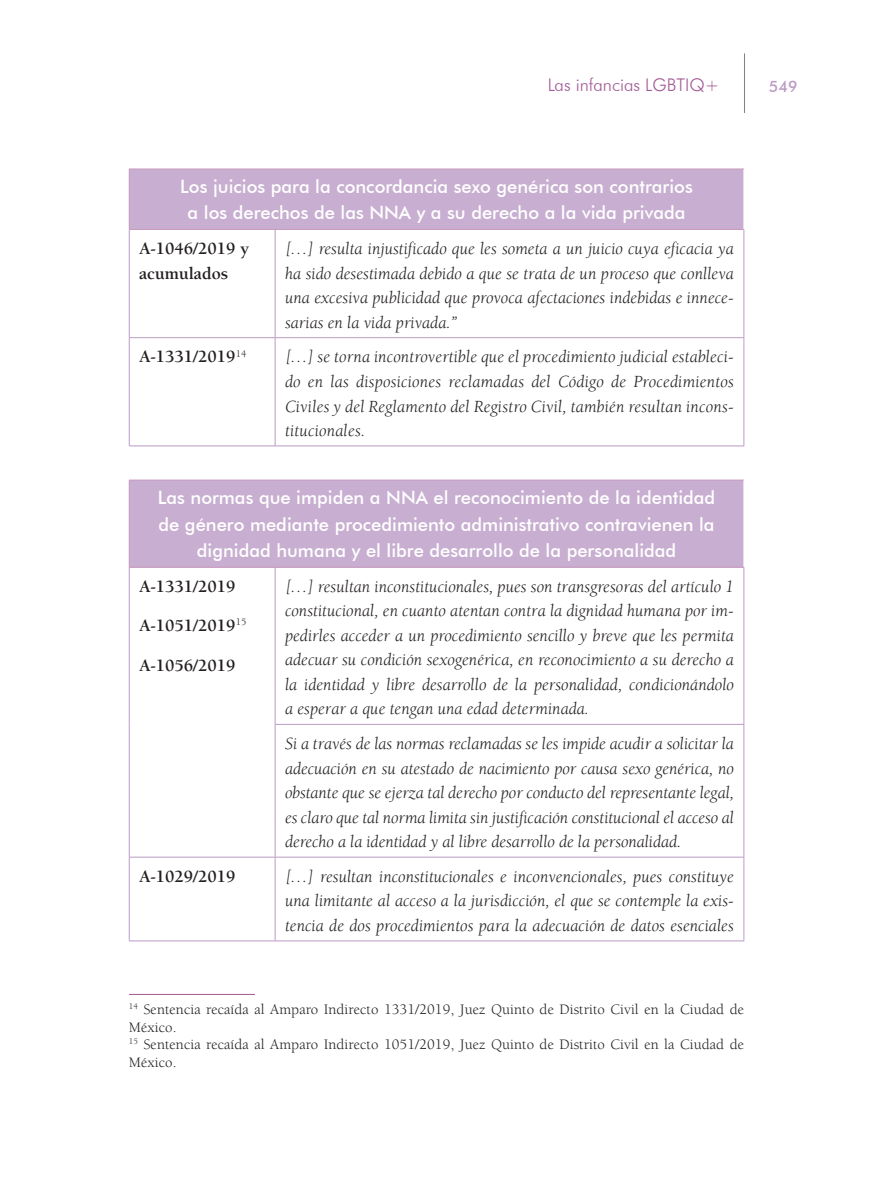
<style>
.page{position:relative;width:893px;height:1191px;background:#fff}
.page>*{position:absolute;margin:0;border:0;box-sizing:border-box;transform-origin:0 0}
.t1{font:500 18.38px/26.6px "Futura BT";color:#fff;text-align:center}
.t2{font:italic 17.5px/24.5px "Berkeley Std";color:#231f20;text-align:justify}
.t3{font:700 17.5px/24.5px "Berkeley Std";color:#231f20}
.t4{font:300 17.5px "Futura BT";color:#a35b95}
.t5{font:500 15.75px "Futura BT";color:#bb9bc5}
.t6{font:14.88px/17.5px "Berkeley Std";letter-spacing:.005em;color:#231f20}
</style>
<div class="page">
<hr style="left:744px;top:53px;width:1px;height:60px;background:#808285">
<div style="left:129px;top:169px;width:615px;height:60px;background:#c8afd1"></div>
<hr style="left:275px;top:230px;width:1px;height:107px;background:#bb9bc5">
<hr style="left:129px;top:337px;width:146px;height:1px;background:#bb9bc5">
<hr style="left:275px;top:337px;width:469px;height:1px;background:#bb9bc5">
<hr style="left:275px;top:338px;width:1px;height:108px;background:#bb9bc5">
<hr style="left:129px;top:230px;width:1px;height:107px;background:#bb9bc5">
<hr style="left:744px;top:230px;width:1px;height:107px;background:#bb9bc5">
<hr style="left:129px;top:338px;width:1px;height:108px;background:#bb9bc5">
<hr style="left:744px;top:338px;width:1px;height:108px;background:#bb9bc5">
<hr style="left:129px;top:445px;width:146px;height:1px;background:#bb9bc5">
<hr style="left:275px;top:445px;width:469px;height:1px;background:#bb9bc5">
<hr style="left:129px;top:169px;width:146px;height:1px;background:#ca9bbe">
<hr style="left:129px;top:169px;width:1px;height:60px;background:#ca9bbe">
<hr style="left:275px;top:169px;width:469px;height:1px;background:#ca9bbe">
<hr style="left:129px;top:229px;width:146px;height:1px;background:#ca9bbe">
<hr style="left:275px;top:229px;width:469px;height:1px;background:#ca9bbe">
<div style="left:129px;top:480px;width:615px;height:87px;background:#c8afd1"></div>
<hr style="left:275px;top:567px;width:1px;height:157px;background:#bb9bc5">
<hr style="left:275px;top:724px;width:469px;height:1px;background:#bb9bc5">
<hr style="left:275px;top:724px;width:1px;height:133px;background:#bb9bc5">
<hr style="left:129px;top:857px;width:146px;height:1px;background:#bb9bc5">
<hr style="left:275px;top:857px;width:469px;height:1px;background:#bb9bc5">
<hr style="left:275px;top:857px;width:1px;height:83px;background:#bb9bc5">
<hr style="left:129px;top:940px;width:146px;height:1px;background:#bb9bc5">
<hr style="left:275px;top:940px;width:469px;height:1px;background:#bb9bc5">
<hr style="left:129px;top:567px;width:1px;height:157px;background:#bb9bc5">
<hr style="left:744px;top:567px;width:1px;height:157px;background:#bb9bc5">
<hr style="left:129px;top:724px;width:1px;height:133px;background:#bb9bc5">
<hr style="left:744px;top:724px;width:1px;height:133px;background:#bb9bc5">
<hr style="left:129px;top:857px;width:1px;height:83px;background:#bb9bc5">
<hr style="left:744px;top:857px;width:1px;height:83px;background:#bb9bc5">
<hr style="left:129px;top:480px;width:146px;height:1px;background:#ca9bbe">
<hr style="left:129px;top:480px;width:1px;height:87px;background:#ca9bbe">
<hr style="left:275px;top:480px;width:469px;height:1px;background:#ca9bbe">
<hr style="left:129px;top:567px;width:146px;height:1px;background:#ca9bbe">
<hr style="left:275px;top:567px;width:469px;height:1px;background:#ca9bbe">
<hr style="left:129px;top:994px;width:126px;height:1px;background:#a35b95">
<p class="t4" style="left:548px;top:74px;width:173px">Las infancias LGBTIQ+</p>
<p class="t5" style="left:769px;top:77px;width:30px">549</p>
<p class="t1" style="left:180px;top:173px;width:514px">Los juicios para la concordancia sexo genérica son contrarios a los derechos de las NNA y a su derecho a la vida privada</p>
<p class="t3" style="left:139px;top:237px;width:111px">A-1046/2019 y acumulados</p>
<p class="t2" style="left:285px;top:237px;width:450px">[…] resulta injustificado que les someta a un juicio cuya eficacia ya ha sido desestimada debido a que se trata de un proceso que conlleva una excesiva publicidad que provoca afectaciones indebidas e innece&shy;sarias en la vida privada.”</p>
<p class="t3" style="left:139px;top:345px;width:109px">A-1331/2019<sup>14</sup></p>
<p class="t2" style="left:285px;top:345px;width:450px">[…] se torna incontrovertible que el procedimiento judicial estableci&shy;do en las disposiciones reclamadas del Código de Procedimientos Civiles y del Reglamento del Registro Civil, también resultan incons&shy;titucionales.</p>
<p class="t1" style="left:158px;top:484px;width:559px">Las normas que impiden a NNA el reconocimiento de la identidad de género mediante procedimiento administrativo contravienen la dignidad humana y el libre desarrollo de la personalidad</p>
<p class="t3" style="left:139px;top:574px;width:98px">A-1331/2019</p>
<p class="t3" style="left:139px;top:614px;width:109px">A-1051/2019<sup>15</sup></p>
<p class="t3" style="left:139px;top:653px;width:98px">A-1056/2019</p>
<p class="t2" style="left:285px;top:574px;width:450px">[…] resultan inconstitucionales, pues son transgresoras del artículo 1 constitucional, en cuanto atentan contra la dignidad humana por im&shy;pedirles acceder a un procedimiento sencillo y breve que les permita adecuar su condición sexogenérica, en reconocimiento a su derecho a la identidad y libre desarrollo de la personalidad, condicionándolo a esperar a que tengan una edad determinada.</p>
<p class="t2" style="left:285px;top:731px;width:450px">Si a través de las normas reclamadas se les impide acudir a solicitar la adecuación en su atestado de nacimiento por causa sexo genérica, no obstante que se ejerza tal derecho por conducto del representante legal, es claro que tal norma limita sin justificación constitucional el acceso al derecho a la identidad y al libre desarrollo de la personalidad.</p>
<p class="t3" style="left:139px;top:864px;width:98px">A-1029/2019</p>
<p class="t2" style="left:285px;top:864px;width:450px">[…] resultan inconstitucionales e inconvencionales, pues constituye una limitante al acceso a la jurisdicción, el que se contemple la exis&shy;tencia de dos procedimientos para la adecuación de datos esenciales</p>
<p class="t6" style="left:129px;top:1001px;width:617px"><sup>14</sup> Sentencia recaída al Amparo Indirecto 1331/2019, Juez Quinto de Distrito Civil en la Ciudad de México.<br><sup>15</sup> Sentencia recaída al Amparo Indirecto 1051/2019, Juez Quinto de Distrito Civil en la Ciudad de México.</p>
</div>
